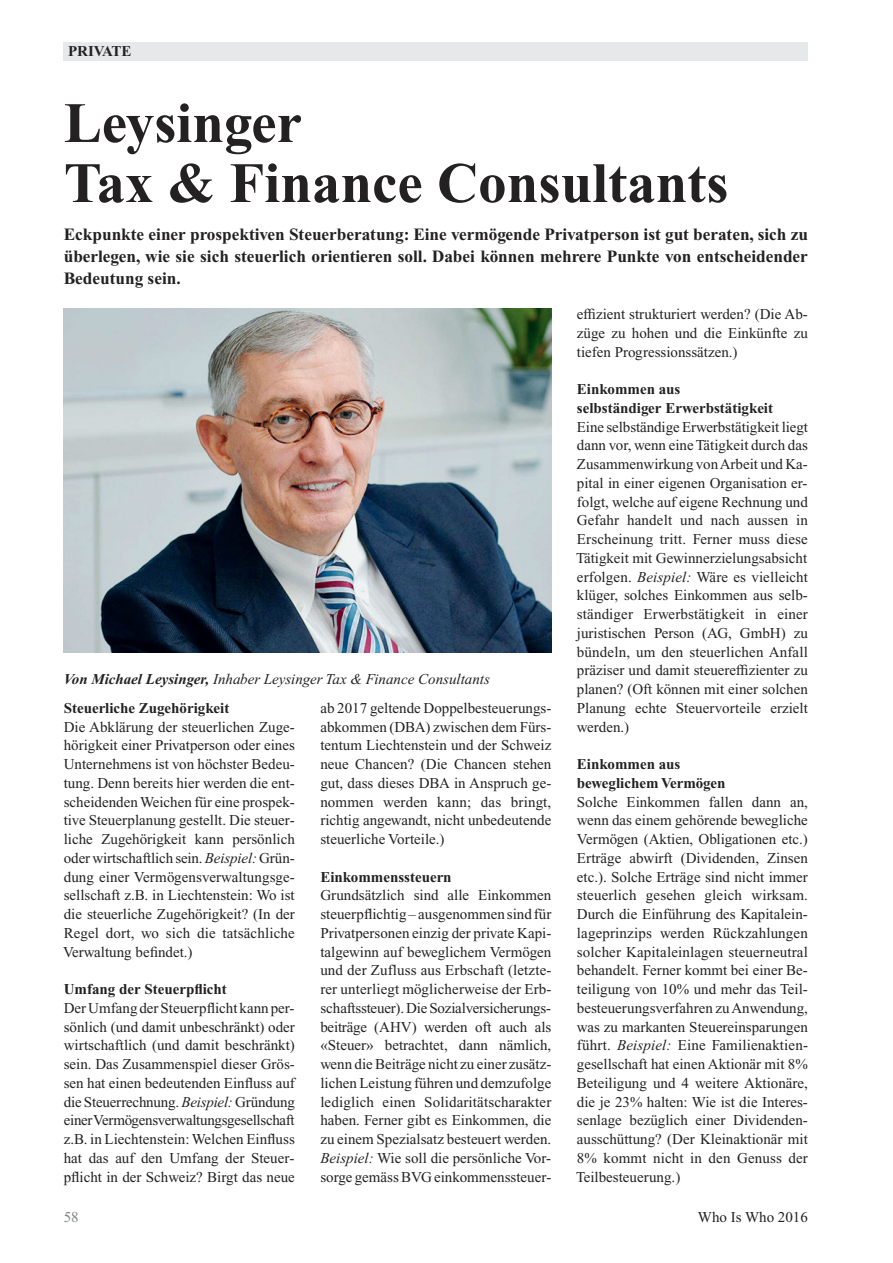
<style>
.page{position:relative;width:893px;height:1263px;background:#fff}
.page>*{position:absolute;margin:0;border:0;box-sizing:border-box;transform-origin:0 0}
.t1{font:700 57px/60px "Times New Roman PS Std";color:#232122}
.t2{font:700 17.25px/21.8px "Times New Roman PS Std";color:#232122;text-align:justify}
.t3{font:15px/18.8px "Times New Roman PS Std";color:#232122;text-align:justify}
.t4{font:700 15px/18.8px "Times New Roman PS Std";color:#232122}
.t5{font:italic 15px "Times New Roman PS Std";color:#232122}
.t6{font:15px "Times New Roman PS Std";color:#7f8285}
.s1{font-weight:700}
.s2{font-style:italic}
</style>
<div class="page">
<div style="left:64px;top:43px;width:744px;height:18px;background:#e7e8ea"></div>
<img style="left:64px;top:308px;width:487px;height:345px">
<p class="t4" style="left:68px;top:44px;width:65px">PrIvate</p>
<h1 class="t1" style="left:64px;top:99px;width:666px">Leysinger<br>tax &amp; Finance Consultants</h1>
<p class="t2" style="left:64px;top:225px;width:746px">eckpunkte einer prospektiven Steuerberatung: eine vermögende Privatperson ist gut beraten, sich zu überlegen, wie sie sich steuerlich orientieren soll. Dabei können mehrere Punkte von entscheidender Bedeutung sein.</p>
<p class="t5" style="left:64px;top:673px;width:428px"><span class="s1">Von Michael Leysinger,</span> inhaber Leysinger Tax &amp; Finance Consultants</p>
<p class="t4" style="left:64px;top:700px;width:167px">Steuerliche Zugehörigkeit</p>
<p class="t3" style="left:63px;top:718px;width:233px">Die Abklärung der steuerlichen Zuge&shy;hörigkeit einer Privatperson oder eines Unternehmens ist von höchster Bedeu&shy;tung. Denn bereits hier werden die ent&shy;scheidenden Weichen für eine prospek&shy;tive Steuerplanung gestellt. Die steuer&shy;liche Zugehörigkeit kann persönlich oder wirtschaftlich sein. <span class="s2">Beispiel:</span> Grün&shy;dung einer Vermögensverwaltungsge&shy;sellschaft z.B. in Liechtenstein: Wo ist die steuerliche Zugehörigkeit? (In der Regel dort, wo sich die tatsächliche Verwaltung befindet.)</p>
<p class="t4" style="left:64px;top:981px;width:165px">Umfang der Steuerpflicht</p>
<p class="t3" style="left:64px;top:1000px;width:233px">Der Umfang der Steuerpflicht kann per&shy;sönlich (und damit unbeschränkt) oder wirtschaftlich (und damit beschränkt) sein. Das Zusammenspiel dieser Grös&shy;sen hat einen bedeutenden Einfluss auf die Steuerrechnung. <span class="s2">Beispiel:</span> Gründung einer Vermögensverwaltungsgesellschaft z.B. in Liechtenstein: Welchen Einfluss hat das auf den Umfang der Steuer&shy;pflicht in der Schweiz? Birgt das neue</p>
<p class="t3" style="left:320px;top:700px;width:233px">ab 2017 geltende Doppelbesteuerungs&shy;abkommen (DBA) zwischen dem Fürs&shy;tentum Liechtenstein und der Schweiz neue Chancen? (Die Chancen stehen gut, dass dieses DBA in Anspruch ge&shy;nommen werden kann; das bringt, richtig angewandt, nicht unbedeutende steuerliche Vorteile.)</p>
<p class="t4" style="left:320px;top:869px;width:133px">einkommenssteuern</p>
<p class="t3" style="left:320px;top:887px;width:233px">Grundsätzlich sind alle Einkommen steuerpflichtig – ausgenommen sind für Privatpersonen einzig der private Kapi&shy;talgewinn auf beweglichem Vermögen und der Zufluss aus Erbschaft (letzte&shy;rer unterliegt möglicherweise der Erb&shy;schaftssteuer). Die Sozialversicherungs&shy;beiträge (AHV) werden oft auch als «Steuer» betrachtet, dann nämlich, wenn die Beiträge nicht zu einer zusätz&shy;lichen Leistung führen und demzufolge lediglich einen Solidaritätscharakter haben. Ferner gibt es Einkommen, die zu einem Spezialsatz besteuert werden.<br><span class="s2">Beispiel:</span> Wie soll die persönliche Vor&shy;sorge gemäss BVG einkommenssteuer -</p>
<p class="t3" style="left:577px;top:306px;width:233px">effizient strukturiert werden? (Die Ab&shy;züge zu hohen und die Einkünfte zu tiefen Progressionssätzen.)</p>
<p class="t4" style="left:577px;top:381px;width:198px">einkommen aus<br>selbständiger erwerbstätigkeit</p>
<p class="t3" style="left:576px;top:418px;width:233px">Eine selbständige Erwerbstätigkeit liegt dann vor, wenn eine Tätigkeit durch das Zusammenwirkung von Arbeit und Ka&shy;pital in einer eigenen Organisation er&shy;folgt, welche auf eigene Rechnung und Gefahr handelt und nach aussen in Erscheinung tritt. Ferner muss diese Tätigkeit mit Gewinnerzielungsabsicht erfolgen. <span class="s2">Beispiel:</span> Wäre es vielleicht klüger, solches Einkommen aus selb&shy;ständiger Erwerbstätigkeit in einer juristischen Person (AG, GmbH) zu bündeln, um den steuerlichen Anfall prä ziser und damit steuereffizienter zu planen? (Oft können mit einer solchen Planung echte Steuervorteile erzielt werden.)</p>
<p class="t4" style="left:577px;top:756px;width:150px">einkommen aus beweglichem vermögen</p>
<p class="t3" style="left:576px;top:793px;width:233px">Solche Einkommen fallen dann an, wenn das einem gehörende bewegliche Vermögen (Aktien, Obligationen etc.)<br>Erträge abwirft (Dividenden, Zinsen etc.). Solche Erträge sind nicht immer steuerlich gesehen gleich wirksam.<br>Durch die Einführung des Kapitalein&shy;lageprinzips werden Rückzahlungen solcher Kapitaleinlagen steuerneutral behandelt. Ferner kommt bei einer Be&shy;teiligung von 10% und mehr das Teil&shy;besteuerungsverfahren zu Anwendung, was zu markanten Steuereinsparungen führt. <span class="s2">Beispiel:</span> Eine Familienaktien - gesellschaft hat einen Aktionär mit 8% Beteiligung und 4 weitere Aktionäre, die je 23% halten: Wie ist die Interes&shy;senlage bezüglich einer Dividenden&shy;ausschüttung? (Der Kleinaktionär mit 8% kommt nicht in den Genuss der Teilbesteuerung.)</p>
<p class="t6" style="left:64px;top:1212px;width:16px">58</p>
<p class="t3" style="left:698px;top:1209px;width:111px">Who Is Who 2016</p>
</div>
